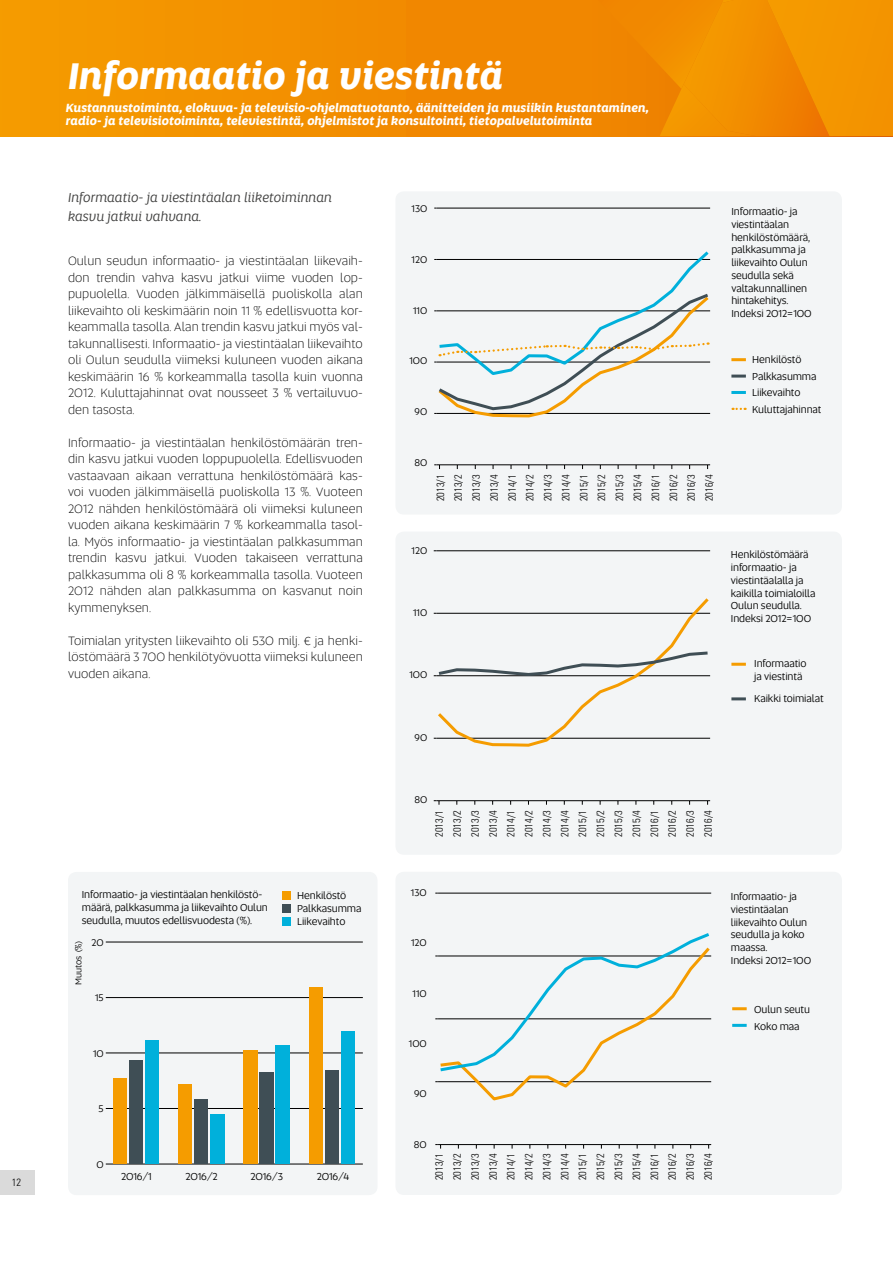
<style>
.page{position:relative;width:893px;height:1263px;background:#fff}
.page>*{position:absolute;margin:0;border:0;box-sizing:border-box;transform-origin:0 0}
.t1{font:italic 700 37.5px "Altis";color:#fff}
.t2{font:italic 13.5px/18.8px "Altis";color:#3c3c3b}
.t3{font:300 12.75px/16.5px "Altis";letter-spacing:.005em;color:#000;text-align:justify}
.t4{font:italic 700 12px/13.5px "Altis";color:#fff}
.t5{font:10.5px/12.8px "Altis";letter-spacing:-.01em;color:#000}
.t6{font:300 condensed 10.5px/17.9px "Univers LT Std";color:#000;text-align:justify}
.t7{font:10.2px "Altis";color:#000}
.t8{font:9px "Altis";letter-spacing:-.02em;color:#000}
</style>
<div class="page">
<div style="left:0;top:1171px;width:35px;height:24px;background:#dadada"></div>
<div style="left:0;top:0;width:893px;height:136px;background:#f39300"></div>
<div style="left:406px;top:0;width:487px;height:136px;background:#f18700"></div>
<svg style="left:660px;top:0;width:233px;height:136px"></svg>
<div style="left:395px;top:191px;width:447px;height:323px;background:#f3f5f6;border-radius:9px"></div>
<div style="left:395px;top:531px;width:447px;height:324px;background:#f3f5f6;border-radius:9px"></div>
<div style="left:395px;top:872px;width:447px;height:323px;background:#f3f5f6;border-radius:9px"></div>
<div style="left:68px;top:872px;width:309px;height:323px;background:#f3f5f6;border-radius:9px"></div>
<div style="left:282px;top:891px;width:8px;height:8px;background:#f59c00"></div>
<div style="left:282px;top:904px;width:8px;height:8px;background:#3f4e55"></div>
<div style="left:282px;top:917px;width:8px;height:8px;background:#00b0db"></div>
<hr style="left:731px;top:663px;width:15px;height:3px;background:#f59c00">
<hr style="left:731px;top:697px;width:15px;height:3px;background:#3f4e55">
<hr style="left:732px;top:1007px;width:15px;height:3px;background:#f59c00">
<hr style="left:732px;top:1024px;width:15px;height:3px;background:#00b0db">
<svg style="left:732px;top:408px;width:14px;height:2px"></svg>
<hr style="left:731px;top:358px;width:15px;height:3px;background:#f59c00">
<hr style="left:731px;top:375px;width:15px;height:3px;background:#3f4e55">
<hr style="left:731px;top:391px;width:15px;height:3px;background:#00b0db">
<hr style="left:111px;top:1164px;width:252px;height:1px;background:#000">
<hr style="left:111px;top:1108px;width:252px;height:1px;background:#000">
<hr style="left:111px;top:1053px;width:252px;height:1px;background:#000">
<hr style="left:111px;top:997px;width:252px;height:1px;background:#000">
<hr style="left:111px;top:942px;width:252px;height:1px;background:#000">
<div style="left:113px;top:1078px;width:14px;height:86px;background:#f59c00"></div>
<div style="left:129px;top:1060px;width:14px;height:104px;background:#3f4e55"></div>
<div style="left:145px;top:1040px;width:14px;height:124px;background:#00b0db"></div>
<div style="left:178px;top:1085px;width:14px;height:79px;background:#f59c00"></div>
<div style="left:194px;top:1099px;width:14px;height:65px;background:#3f4e55"></div>
<div style="left:210px;top:1114px;width:14px;height:50px;background:#00b0db"></div>
<div style="left:244px;top:1051px;width:14px;height:113px;background:#f59c00"></div>
<div style="left:260px;top:1072px;width:14px;height:92px;background:#3f4e55"></div>
<div style="left:276px;top:1045px;width:14px;height:119px;background:#00b0db"></div>
<div style="left:309px;top:987px;width:14px;height:177px;background:#f59c00"></div>
<div style="left:325px;top:1070px;width:14px;height:94px;background:#3f4e55"></div>
<div style="left:341px;top:1031px;width:14px;height:133px;background:#00b0db"></div>
<hr style="left:437px;top:465px;width:273px;height:1px;background:#000">
<hr style="left:437px;top:208px;width:273px;height:1px;background:#000">
<svg style="left:434px;top:251px;width:277px;height:167px"></svg>
<hr style="left:436px;top:800px;width:274px;height:1px;background:#000">
<hr style="left:436px;top:550px;width:274px;height:1px;background:#000">
<svg style="left:434px;top:800px;width:6px;height:5px"></svg>
<svg style="left:434px;top:598px;width:277px;height:149px"></svg>
<hr style="left:438px;top:1144px;width:273px;height:1px;background:#000">
<hr style="left:438px;top:893px;width:273px;height:1px;background:#000">
<svg style="left:435px;top:1144px;width:6px;height:4px"></svg>
<svg style="left:435px;top:933px;width:277px;height:168px"></svg>
<p class="t6" style="left:12px;top:1173px;width:11px">12</p>
<h1 class="t1" style="left:68px;top:48px;width:437px">Informaatio ja viestintä</h1>
<p class="t4" style="left:66px;top:100px;width:585px">Kustannustoiminta, elokuva- ja televisio-ohjelmatuotanto, äänitteiden ja musiikin kustantaminen, radio- ja televisiotoiminta, televiestintä, ohjelmistot ja konsultointi, tietopalvelutoiminta</p>
<p class="t2" style="left:68px;top:187px;width:265px">Informaatio- ja viestintäalan liiketoiminnan kasvu jatkui vahvana.</p>
<p class="t3" style="left:68px;top:252px;width:296px">Oulun seudun informaatio- ja viestintäalan liikevaih&shy;don trendin vahva kasvu jatkui viime vuoden lop&shy;pupuolella. Vuoden jälkimmäisellä puoliskolla alan liikevaihto oli keskimäärin noin 11 % edellisvuotta kor&shy;keammalla tasolla. Alan trendin kasvu jatkui myös val&shy;takunnallisesti. Informaatio- ja viestintäalan liikevaihto oli Oulun seudulla viimeksi kuluneen vuoden aikana keskimäärin 16 % korkeammalla tasolla kuin vuonna 2012. Kuluttajahinnat ovat nousseet 3 % vertailuvuo&shy;den tasosta.</p>
<p class="t3" style="left:68px;top:434px;width:296px">Informaatio- ja viestintäalan henkilöstömäärän tren&shy;din kasvu jatkui vuoden loppupuolella. Edellisvuoden vastaavaan aikaan verrattuna henkilöstömäärä kas&shy;voi vuoden jälkimmäisellä puoliskolla 13 %. Vuoteen 2012 nähden henkilöstömäärä oli viimeksi kuluneen vuoden aikana keskimäärin 7 % korkeammalla tasol&shy;la. Myös informaatio- ja viestintäalan palkkasumman trendin kasvu jatkui. Vuoden takaiseen verrattuna palkkasumma oli 8 % korkeammalla tasolla. Vuoteen 2012 nähden alan palkkasumma on kasvanut noin kymmenyksen.</p>
<p class="t3" style="left:68px;top:632px;width:296px">Toimialan yritysten liikevaihto oli 530 milj. € ja henki&shy;löstömäärä 3 700 henkilötyövuotta viimeksi kuluneen vuoden aikana.</p>
<p class="t5" style="left:82px;top:888px;width:187px">Informaatio- ja viestintäalan henkilöstö&shy;määrä, palkkasumma ja liikevaihto Oulun seudulla, muutos edellisvuodesta (%).</p>
<p class="t8" style="left:72px;top:985px;width:46px;rotate:-90deg">Muutos (%)</p>
<p class="t7" style="left:92px;top:935px;width:14px">20</p>
<p class="t7" style="left:95px;top:990px;width:10px">15</p>
<p class="t7" style="left:93px;top:1046px;width:12px">10</p>
<p class="t7" style="left:99px;top:1101px;width:7px">5</p>
<p class="t7" style="left:97px;top:1157px;width:9px">0</p>
<p class="t5" style="left:297px;top:889px;width:66px">Henkilöstö<br>Palkkasumma<br>Liikevaihto</p>
<p class="t5" style="left:121px;top:1170px;width:32px">2016/1</p>
<p class="t5" style="left:186px;top:1170px;width:34px">2016/2</p>
<p class="t5" style="left:251px;top:1170px;width:34px">2016/3</p>
<p class="t5" style="left:317px;top:1170px;width:34px">2016/4</p>
<p class="t7" style="left:411px;top:201px;width:17px">130</p>
<p class="t7" style="left:412px;top:252px;width:17px">120</p>
<p class="t7" style="left:413px;top:303px;width:16px">110</p>
<p class="t7" style="left:409px;top:354px;width:19px">100</p>
<p class="t7" style="left:415px;top:405px;width:14px">90</p>
<p class="t7" style="left:414px;top:455px;width:14px">80</p>
<p class="t6" style="left:431px;top:501px;width:28px;rotate:-90deg">2013/1<br>2013/2<br>2013/3<br>2013/4<br>2014/1<br>2014/2<br>2014/3<br>2014/4<br>2015/1<br>2015/2<br>2015/3<br>2015/4<br>2016/1<br>2016/2<br>2016/3<br>2016/4</p>
<p class="t5" style="left:731px;top:205px;width:82px">Informaatio- ja viestintäalan henkilöstömäärä, palkkasumma ja liikevaihto Oulun seudulla sekä valtakunnallinen hintakehitys.<br>Indeksi 2012=100</p>
<p class="t5" style="left:752px;top:351px;width:71px;line-height:16.5px">Henkilöstö<br>Palkkasumma<br>Liikevaihto<br>Kuluttajahinnat</p>
<p class="t7" style="left:412px;top:543px;width:17px">120</p>
<p class="t7" style="left:413px;top:605px;width:16px">110</p>
<p class="t7" style="left:409px;top:668px;width:19px">100</p>
<p class="t7" style="left:415px;top:730px;width:14px">90</p>
<p class="t5" style="left:731px;top:548px;width:86px">Henkilöstömäärä informaatio- ja viestintäalalla ja kaikilla toimialoilla<br>Oulun seudulla.<br>Indeksi 2012=100</p>
<p class="t5" style="left:754px;top:656px;width:54px;line-height:13.5px">Informaatio ja viestintä</p>
<p class="t5" style="left:754px;top:692px;width:71px">Kaikki toimialat</p>
<p class="t7" style="left:414px;top:792px;width:14px">80</p>
<p class="t6" style="left:430px;top:837px;width:28px;rotate:-90deg">2013/1<br>2013/2<br>2013/3<br>2013/4<br>2014/1<br>2014/2<br>2014/3<br>2014/4<br>2015/1<br>2015/2<br>2015/3<br>2015/4<br>2016/1<br>2016/2<br>2016/3<br>2016/4</p>
<p class="t7" style="left:411px;top:885px;width:17px">130</p>
<p class="t7" style="left:411px;top:935px;width:17px">120</p>
<p class="t7" style="left:413px;top:986px;width:16px">110</p>
<p class="t7" style="left:409px;top:1036px;width:19px">100</p>
<p class="t7" style="left:414px;top:1087px;width:14px">90</p>
<p class="t7" style="left:414px;top:1137px;width:14px">80</p>
<p class="t6" style="left:430px;top:1180px;width:28px;rotate:-90deg">2013/1<br>2013/2<br>2013/3<br>2013/4<br>2014/1<br>2014/2<br>2014/3<br>2014/4<br>2015/1<br>2015/2<br>2015/3<br>2015/4<br>2016/1<br>2016/2<br>2016/3<br>2016/4</p>
<p class="t5" style="left:731px;top:890px;width:82px">Informaatio- ja viestintäalan liikevaihto Oulun seudulla ja koko maassa.<br>Indeksi 2012=100</p>
<p class="t5" style="left:754px;top:1001px;width:57px;line-height:16.5px">Oulun seutu<br>Koko maa</p>
</div>
